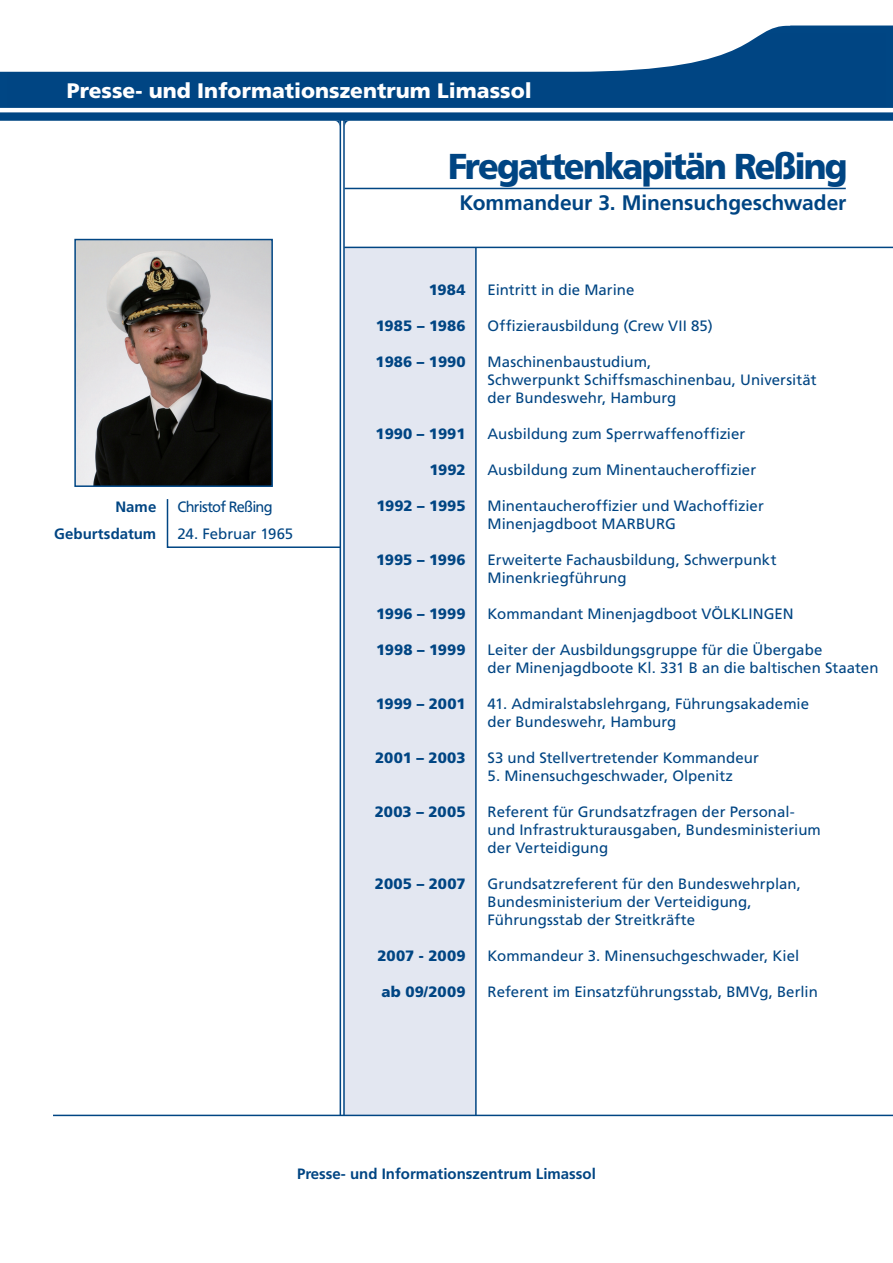
<style>
.page{position:relative;width:893px;height:1263px;background:#fff}
.page>*{position:absolute;margin:0;border:0;box-sizing:border-box;transform-origin:0 0}
.t1{font:900 36px "Frutiger LT Std";letter-spacing:-.055em;color:#004583;scale:.95 1}
.t2{font:900 21px "Frutiger LT Std";color:#fff}
.t3{font:700 21px "Frutiger LT Std";letter-spacing:-.005em;color:#004583}
.t4{font:15px/18px "Frutiger LT Std";letter-spacing:.005em;color:#004583}
.t5{font:900 15px "Frutiger LT Std";color:#004583}
.t6{font:700 15px "Frutiger LT Std";color:#004583}
.t7{font:15px "Frutiger LT Std";letter-spacing:-.05em;color:#004583}
</style>
<div class="page">
<div style="left:344px;top:248px;width:132px;height:867px;background:#e3e7f1"></div>
<div style="left:4px;top:29px;width:885px;height:88px;background:#004583"></div>
<div style="left:0;top:26px;width:893px;height:95px;border:8px solid #004684"></div>
<hr style="left:0;top:108px;width:893px;height:4px;background:#fff">
<hr style="left:340px;top:120px;width:1px;height:995px;background:#004583">
<hr style="left:343px;top:120px;width:2px;height:995px;background:#004583">
<hr style="left:53px;top:1115px;width:840px;height:1px;background:#004583">
<hr style="left:475px;top:248px;width:2px;height:867px;background:#004583">
<hr style="left:344px;top:247px;width:549px;height:1px;background:#004583">
<hr style="left:345px;top:188px;width:501px;height:1px;background:#004583">
<svg style="left:166px;top:498px;width:176px;height:51px"></svg>
<svg style="left:0;top:25px;width:815px;height:47px;fill:#fff"></svg>
<svg style="left:336px;top:121px;width:13px;height:7px"></svg>
<svg style="left:74px;top:238px;width:199px;height:249px;background:#83807f"></svg>
<h2 class="t2" style="left:67px;top:78px;width:466px">Presse- und Informationszentrum Limassol</h2>
<p class="t6" style="left:115px;top:497px;width:42px">Name</p>
<p class="t7" style="left:178px;top:497px;width:97px">Christof Reßing</p>
<p class="t6" style="left:54px;top:525px;width:104px">Geburtsdatum</p>
<p class="t4" style="left:178px;top:525px;width:117px">24. Februar 1965</p>
<h1 class="t1" style="left:448px;top:145px;width:422px">Fregattenkapitän Reßing</h1>
<h2 class="t3" style="left:460px;top:191px;width:388px">Kommandeur 3. Minensuchgeschwader</h2>
<p class="t5" style="left:429px;top:281px;width:38px">1984</p>
<p class="t5" style="left:376px;top:317px;width:91px">1985 – 1986</p>
<p class="t5" style="left:375px;top:353px;width:92px">1986 – 1990</p>
<p class="t5" style="left:375px;top:425px;width:92px">1990 – 1991</p>
<p class="t5" style="left:429px;top:461px;width:38px">1992</p>
<p class="t5" style="left:376px;top:497px;width:91px">1992 – 1995</p>
<p class="t5" style="left:376px;top:551px;width:91px">1995 – 1996</p>
<p class="t5" style="left:376px;top:605px;width:91px">1996 – 1999</p>
<p class="t5" style="left:376px;top:641px;width:91px">1998 – 1999</p>
<p class="t5" style="left:376px;top:695px;width:91px">1999 – 2001</p>
<p class="t5" style="left:375px;top:749px;width:92px">2001 – 2003</p>
<p class="t5" style="left:375px;top:803px;width:92px">2003 – 2005</p>
<p class="t5" style="left:375px;top:875px;width:92px">2005 – 2007</p>
<p class="t5" style="left:377px;top:947px;width:90px">2007 - 2009</p>
<p class="t5" style="left:381px;top:983px;width:86px">ab 09/2009</p>
<p class="t4" style="left:488px;top:281px;width:148px">Eintritt in die Marine</p>
<p class="t4" style="left:488px;top:317px;width:227px">Offizierausbildung (Crew VII 85)</p>
<p class="t4" style="left:488px;top:353px;width:331px">Maschinenbaustudium,<br>Schwerpunkt Schiffsmaschinenbau, Universität der Bundeswehr, Hamburg</p>
<p class="t4" style="left:488px;top:425px;width:259px">Ausbildung zum Sperrwaffenoffizier</p>
<p class="t4" style="left:488px;top:461px;width:270px">Ausbildung zum Minentaucheroffizier</p>
<p class="t4" style="left:488px;top:497px;width:278px">Minentaucheroffizier und Wachoffizier<br>Minenjagdboot Marbur</p>
<p class="t4" style="left:665px;top:515px;width:12px">g</p>
<p class="t4" style="left:488px;top:551px;width:290px">Erweiterte Fachausbildung, Schwerpunkt<br>Minenkriegführung</p>
<p class="t4" style="left:488px;top:605px;width:308px">Kommandant Minenjagdboot Völkli ngen</p>
<p class="t4" style="left:488px;top:641px;width:392px">Leiter der Ausbildungsgruppe für die Übergabe<br>der Minenjagdboote Kl. 331 B an die baltischen Staaten</p>
<p class="t4" style="left:488px;top:695px;width:323px">41. Admiralstabslehrgang, Führungsakademie der Bundeswehr, Hamburg</p>
<p class="t4" style="left:488px;top:749px;width:273px">S3 und Stellvertretender Kommandeur</p>
<p class="t4" style="left:488px;top:767px;width:247px">5. Minensuchgeschwader, Olpenitz</p>
<p class="t4" style="left:488px;top:803px;width:335px">Referent für Grundsatzfragen der Personal&shy;und Infrastrukturausgaben, Bundesministerium der Verteidigung</p>
<p class="t4" style="left:488px;top:875px;width:315px">Grundsatzreferent für den Bundeswehrplan,<br>Bundesministerium der Verteidigung,<br>Führungsstab der Streitkräfte</p>
<p class="t4" style="left:488px;top:947px;width:313px">Kommandeur 3. Minensuchgeschwader, Kiel</p>
<p class="t4" style="left:488px;top:983px;width:332px">Referent im Einsatzführungsstab, BMVg, Berlin</p>
<p class="t6" style="left:297px;top:1164px;width:300px">Presse- und Informationszentrum Limassol</p>
</div>
